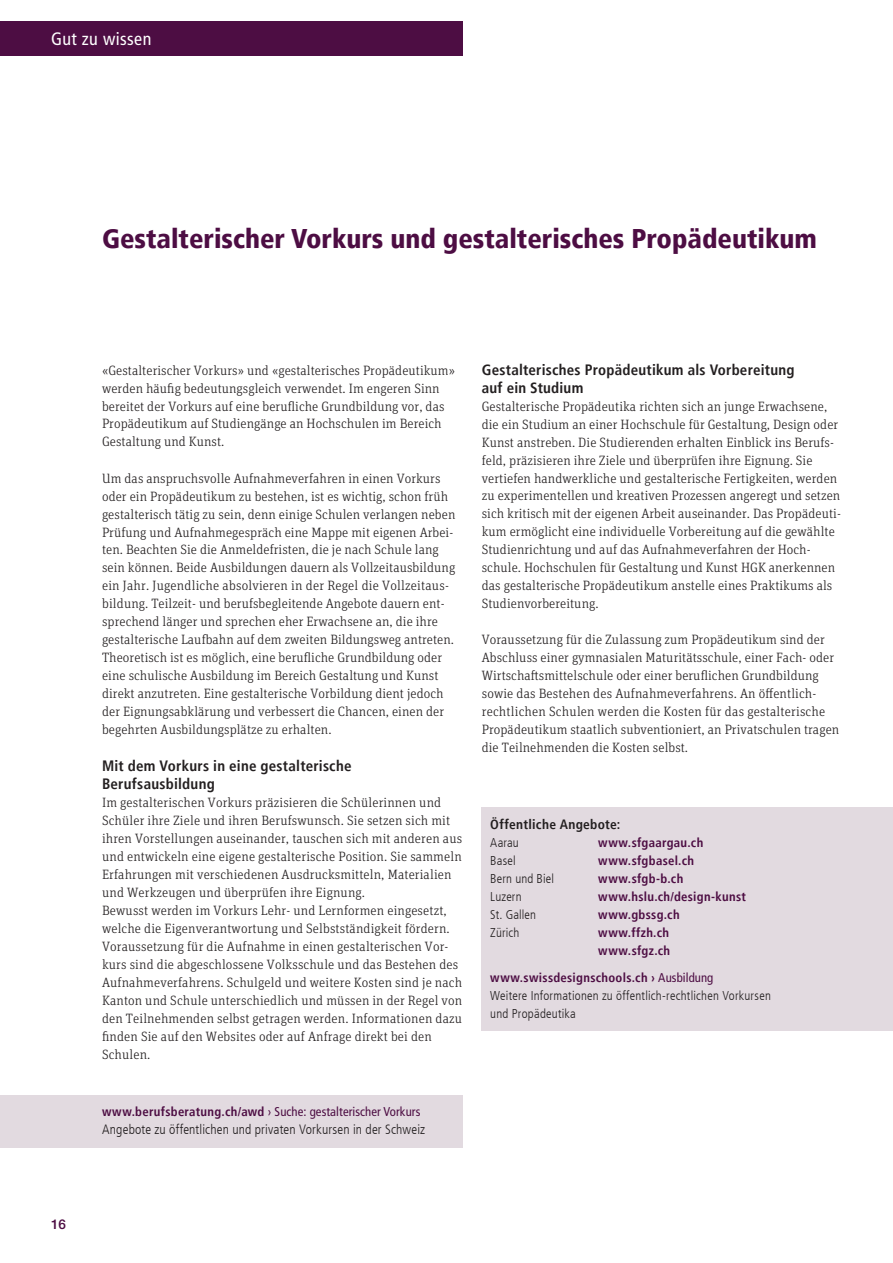
<style>
.page{position:relative;width:893px;height:1263px;background:#fff}
.page>*{position:absolute;margin:0;border:0;box-sizing:border-box;transform-origin:0 0}
.t1{font:900 condensed 27px "Frutiger LT";color:#4d0d43}
.t2{font:condensed 18px "Frutiger LT";letter-spacing:.025em;color:#fff}
.t3{font:700 condensed 15px/18px "Frutiger LT";letter-spacing:.015em;color:#231f20}
.t4{font:300 13.5px/18px "Unit Slab Pro";letter-spacing:.005em;color:#231f20}
.t5{font:300 condensed 13.5px "Frutiger LT";letter-spacing:.01em;color:#231f20}
.t6{font:700 condensed 13.5px "Frutiger LT";letter-spacing:.02em;color:#231f20}
.t7{font:500 13.5px "Helvetica Neue LT Std";color:#4d0d43}
.t8{font:300 condensed 12.75px/18px "Frutiger LT";letter-spacing:.015em;color:#231f20}
.t9{font:700 condensed 12.75px/18px "Frutiger LT";letter-spacing:.025em;color:#4d0d43}
.t10{font:condensed 12.75px "Frutiger LT";letter-spacing:.005em;color:#4d0d43}
.s1{font-weight:700}
.s2{font-weight:700;color:#4d0d43}
.s3{font-weight:400;color:#4d0d43}
</style>
<div class="page">
<div style="left:0;top:21px;width:462px;height:34px;background:#4d0d43"></div>
<div style="left:0;top:1094px;width:462px;height:53px;background:#e2dae0"></div>
<div style="left:482px;top:806px;width:411px;height:224px;background:#e2dae0"></div>
<h2 class="t2" style="left:51px;top:28px;width:102px">Gut zu wissen</h2>
<h1 class="t1" style="left:102px;top:223px;width:716px">Gestalterischer Vorkurs und gestalterisches Propädeutikum</h1>
<p class="t7" style="left:51px;top:1216px;width:17px">16</p>
<p class="t4" style="left:102px;top:360px;width:355px">«Gestalterischer Vorkurs» und «gestalterisches Propädeutikum» werden häufig bedeutungsgleich verwendet. Im engeren Sinn bereitet der Vorkurs auf eine berufliche Grundbildung vor, das Propädeutikum auf Studiengänge an Hochschulen im Bereich Gestaltung und Kunst.</p>
<p class="t4" style="left:102px;top:468px;width:355px">Um das anspruchsvolle Aufnahmeverfahren in einen Vorkurs oder ein Propädeutikum zu bestehen, ist es wichtig, schon früh gestalterisch tätig zu sein, denn einige Schulen verlangen neben Prüfung und Aufnahmegespräch eine Mappe mit eigenen Arbei&shy;ten. Beachten Sie die Anmeldefristen, die je nach Schule lang sein können. Beide Ausbildungen dauern als Vollzeitausbildung ein Jahr. Jugendliche absolvieren in der Regel die Vollzeitaus&shy;bildung. Teilzeit- und berufsbegleitende Angebote dauern ent&shy;sprechend länger und sprechen eher Erwachsene an, die ihre gestalterische Laufbahn auf dem zweiten Bildungsweg antreten.<br>Theoretisch ist es möglich, eine berufliche Grundbildung oder eine schulische Ausbildung im Bereich Gestaltung und Kunst direkt anzutreten. Eine gestalterische Vorbildung dient jedoch der Eignungsabklärung und verbessert die Chancen, einen der begehrten Ausbildungsplätze zu erhalten.</p>
<p class="t3" style="left:102px;top:756px;width:251px">Mit dem Vorkurs in eine gestalterische<br>Berufsausbildung</p>
<p class="t4" style="left:102px;top:792px;width:362px">Im gestalterischen Vorkurs präzisieren die Schülerinnen und Schüler ihre Ziele und ihren Berufswunsch. Sie setzen sich mit ihren Vorstellungen auseinander, tauschen sich mit anderen aus und entwickeln eine eigene gestalterische Position. Sie sammeln Erfahrungen mit verschiedenen Ausdrucksmitteln, Materialien und Werkzeugen und überprüfen ihre Eignung.<br>Bewusst werden im Vorkurs Lehr- und Lernformen eingesetzt, welche die Eigenverantwortung und Selbstständigkeit fördern.<br>Voraussetzung für die Aufnahme in einen gestalterischen Vor&shy;kurs sind die abgeschlossene Volksschule und das Bestehen des Aufnahmeverfahrens. Schulgeld und weitere Kosten sind je nach Kanton und Schule unterschiedlich und müssen in der Regel von den Teilnehmenden selbst getragen werden. Informationen dazu finden Sie auf den Websites oder auf Anfrage direkt bei den Schulen.</p>
<p class="t10" style="left:102px;top:1104px;width:320px"><span class="s1">www.berufsberatung.ch/awd</span> › Suche: gestalterischer Vorkurs</p>
<p class="t5" style="left:102px;top:1122px;width:325px">Angebote zu öffentlichen und privaten Vorkursen in der Schweiz</p>
<p class="t3" style="left:482px;top:360px;width:314px">Gestalterisches Propädeutikum als Vorbereitung auf ein Studium</p>
<p class="t4" style="left:482px;top:396px;width:361px">Gestalterische Propädeutika richten sich an junge Erwachsene, die ein Studium an einer Hochschule für Gestaltung, Design oder Kunst anstreben. Die Studierenden erhalten Einblick ins Berufs&shy;feld, präzisieren ihre Ziele und überprüfen ihre Eignung. Sie vertiefen handwerkliche und gestalterische Fertigkeiten, werden zu experimentellen und kreativen Prozessen angeregt und setzen sich kritisch mit der eigenen Arbeit auseinander. Das Propädeuti&shy;kum ermöglicht eine individuelle Vorbereitung auf die gewählte Studienrichtung und auf das Aufnahmeverfahren der Hoch&shy;schule. Hochschulen für Gestaltung und Kunst HGK anerkennen das gestalterische Propädeutikum anstelle eines Praktikums als Studienvorbereitung.</p>
<p class="t4" style="left:482px;top:630px;width:359px">Voraussetzung für die Zulassung zum Propädeutikum sind der Abschluss einer gymnasialen Maturitätsschule, einer Fach- oder Wirtschaftsmittelschule oder einer beruflichen Grundbildung sowie das Bestehen des Aufnahmeverfahrens. An öffentlich&shy;rechtlichen Schulen werden die Kosten für das gestalterische Propädeutikum staatlich subventioniert, an Privatschulen tragen die Teilnehmenden die Kosten selbst.</p>
<p class="t6" style="left:490px;top:816px;width:132px">Öffentliche Angebote:</p>
<p class="t8" style="left:490px;top:833px;width:30px">Aarau</p>
<p class="t9" style="left:598px;top:833px;width:107px">www.sfgaargau.ch</p>
<p class="t8" style="left:490px;top:851px;width:27px">Basel</p>
<p class="t9" style="left:598px;top:851px;width:97px">www.sfgbasel.ch</p>
<p class="t8" style="left:490px;top:869px;width:65px">Bern und Biel</p>
<p class="t9" style="left:598px;top:869px;width:87px">www.sfgb-b.ch</p>
<p class="t8" style="left:490px;top:887px;width:33px">Luzern</p>
<p class="t9" style="left:598px;top:887px;width:149px">www.hslu.ch/design-kunst</p>
<p class="t8" style="left:490px;top:905px;width:47px">St. Gallen</p>
<p class="t9" style="left:598px;top:905px;width:83px">www.gbssg.ch</p>
<p class="t8" style="left:490px;top:923px;width:31px">Zürich</p>
<p class="t9" style="left:598px;top:923px;width:73px">www.ffzh.ch www.sfgz.ch</p>
<p class="t8" style="left:490px;top:968px;width:282px"><span class="s2">www.swissdesignschools.ch ›</span> <span class="s3">Ausbildung<br></span>Weitere Informationen zu öffentlich-rechtlichen Vorkursen und Propädeutika</p>
</div>
